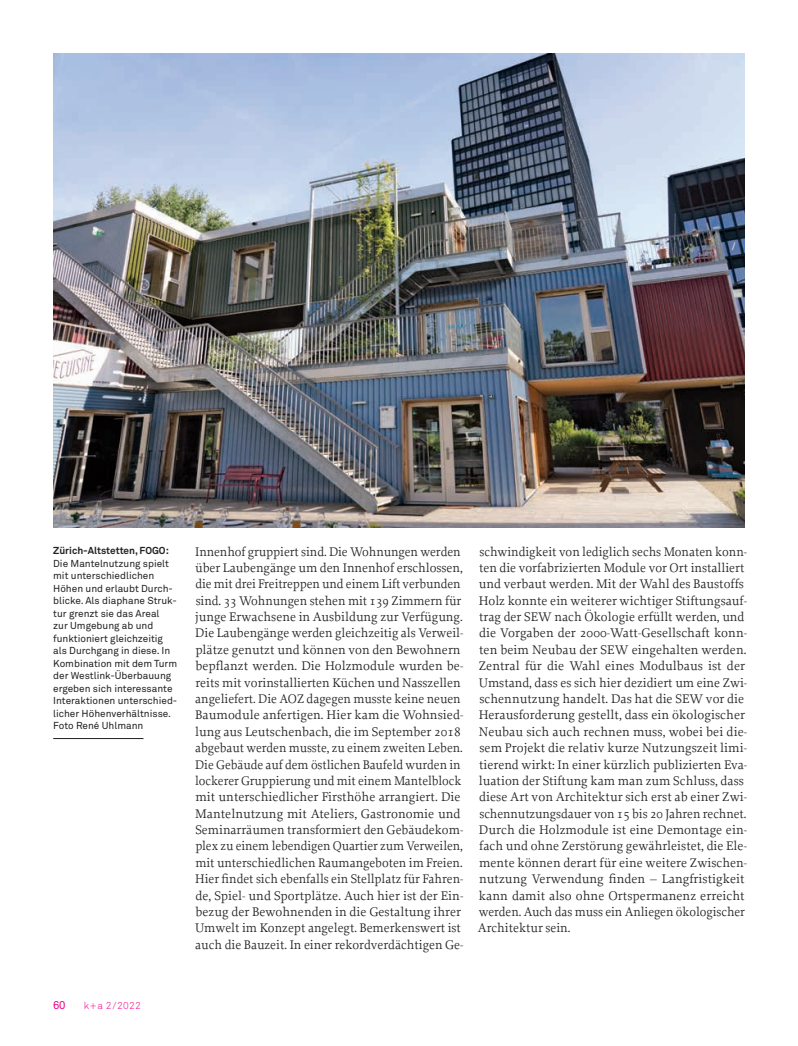
<style>
.page{position:relative;width:798px;height:1046px;background:#fff}
.page>*{position:absolute;margin:0;border:0;box-sizing:border-box;transform-origin:0 0}
.t1{font:13.12px/16.4px "Proforma";color:#231f20}
.t2{font:11.25px "Akkurat";color:#ed028c}
.t3{font:10px/12.5px "Akkurat";color:#231f20}
.t4{font:700 10px "Akkurat";color:#231f20}
.t5{font:300 10px "Akkurat";color:#ed028c}
</style>
<div class="page">
<img style="left:53px;top:53px;width:691px;height:474px">
<hr style="left:53px;top:738px;width:90px;height:1px;background:#231f20">
<p class="t4" style="left:53px;top:544px;width:117px">Zürich-Altstetten, FOGO:</p>
<p class="t3" style="left:53px;top:556px;width:126px">Die Mantelnutzung spielt mit unterschiedlichen<br>Höhen und erlaubt Durch&shy;blicke. Als diaphane Struk&shy;tur grenzt sie das Areal<br>zur Umgebung ab und funktioniert gleichzeitig als Durchgang in diese. In<br>Kombination mit dem Turm der Westlink-Überbauung ergeben sich interessante<br>Interaktionen unterschied&shy;licher Höhenverhältnisse.<br>Foto René Uhlmann</p>
<p class="t1" style="left:195px;top:543px;width:269px">Innenhof gruppiert sind. Die Wohnungen werden über Laubengänge um den Innenhof erschlossen, die mit drei Freitreppen und einem Lift verbunden sind. 33 Wohnungen stehen mit 139 Zimmern für junge Erwachsene in Ausbildung zur Verfügung.<br>Die Laubengänge werden gleichzeitig als Verweil&shy;plätze genutzt und können von den Bewohnern bepflanzt werden. Die Holzmodule wurden be&shy;reits mit vorinstallierten Küchen und Nasszellen angeliefert. Die AOZ dagegen musste keine neuen Baumodule anfertigen. Hier kam die Wohnsied&shy;lung aus Leutschenbach, die im September 2018 abgebaut werden musste, zu einem zweiten Leben.<br>Die Gebäude auf dem östlichen Baufeld wurden in lockerer Gruppierung und mit einem Mantelblock mit unterschiedlicher Firsthöhe arrangiert. Die Mantelnutzung mit Ateliers, Gastronomie und Seminarräumen transformiert den Gebäudekom&shy;plex zu einem lebendigen Quartier zum Verweilen, mit unterschiedlichen Raumangeboten im Freien.<br>Hier findet sich ebenfalls ein Stellplatz für Fahren&shy;de, Spiel- und Sportplätze. Auch hier ist der Ein&shy;bezug der Bewohnenden in die Gestaltung ihrer Umwelt im Konzept angelegt. Bemerkenswert ist auch die Bauzeit. In einer rekordverdächtigen Ge-</p>
<p class="t1" style="left:477px;top:543px;width:271px">schwindigkeit von lediglich sechs Monaten konn&shy;ten die vorfabrizierten Module vor Ort installiert und verbaut werden. Mit der Wahl des Baustoffs Holz konnte ein weiterer wichtiger Stiftungsauf&shy;trag der SEW nach Ökologie erfüllt werden, und die Vorgaben der 2000-Watt-Gesellschaft konn&shy;ten beim Neubau der SEW eingehalten werden.<br>Zentral für die Wahl eines Modulbaus ist der Umstand, dass es sich hier dezidiert um eine Zwi&shy;schennutzung handelt. Das hat die SEW vor die Herausforderung gestellt, dass ein ökologischer Neubau sich auch rechnen muss, wobei bei die&shy;sem Projekt die relativ kurze Nutzungszeit limi&shy;tierend wirkt: In einer kürzlich publizierten Eva&shy;luation der Stiftung kam man zum Schluss, dass diese Art von Architektur sich erst ab einer Zwi&shy;schennutzungsdauer von 15 bis 20 Jahren rechnet.<br>Durch die Holzmodule ist eine Demontage ein&shy;fach und ohne Zerstörung gewährleistet, die Ele&shy;mente können derart für eine weitere Zwischen&shy;nutzung Verwendung finden – Langfristigkeit kann damit also ohne Ortspermanenz erreicht werden. Auch das muss ein Anliegen ökologischer Architektur sein.</p>
<p class="t2" style="left:53px;top:998px;width:14px">60</p>
<p class="t5" style="left:84px;top:999px;width:58px">k+a 2/2022</p>
</div>
